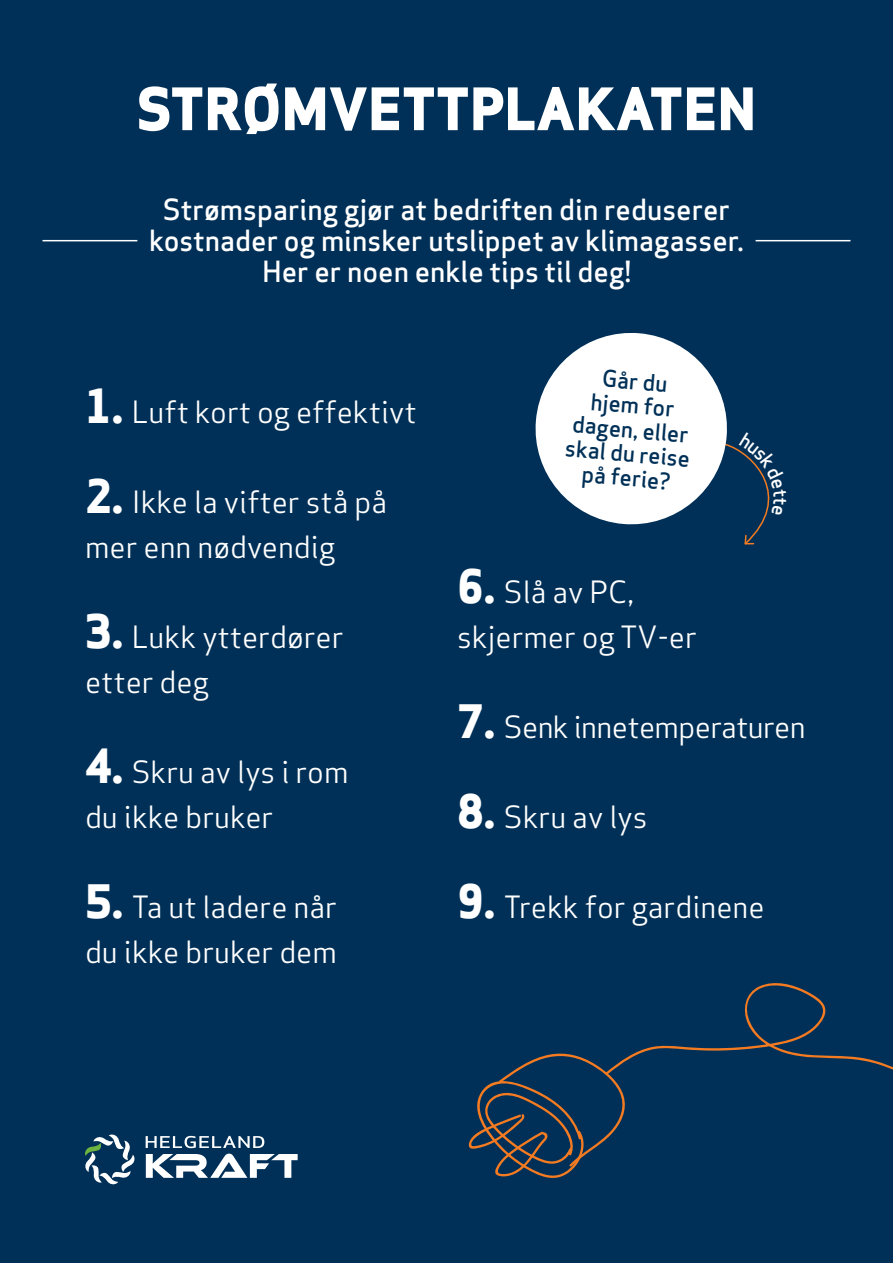
<style>
.page{position:relative;width:893px;height:1263px;background:#003057}
.page>*{position:absolute;margin:0;border:0;box-sizing:border-box;transform-origin:0 0}
.t1{font:57px "Apex Sans Extra Bold T";color:#fff}
.t2{font:30px/45px "Apex Sans Book T";color:#fff}
.t3{font:30px "Apex Sans Book T";letter-spacing:-.02em;color:#fff}
.t4{font:28.5px/30.8px "Apex Sans Medium T";color:#fff;text-align:center}
.t5{font:22.5px/24.3px "Apex Sans Medium T";color:#003057;text-align:center}
.s1{font-family:"Apex Sans Extra Bold T";font-size:45px}
</style>
<div class="page">
<hr style="left:43px;top:240px;width:807px;height:1px;background:#fff">
<div style="left:137px;top:205px;width:619px;height:45px;background:#003057"></div>
<svg style="left:468px;top:983px;width:425px;height:195px"></svg>
<svg style="left:85px;top:1134px;width:50px;height:50px"></svg>
<svg style="left:146px;top:1136px;width:152px;height:42px"></svg>
<svg style="left:535px;top:333px;width:235px;height:212px"></svg>
<h1 class="t1" style="left:137px;top:72px;width:621px">STRØMVETT-PLAKATEN</h1>
<p class="t4" style="left:149px;top:194px;width:596px">Strømsparing gjør at bedriften din reduserer kostnader og minsker utslippet av klimagasser.<br>Her er noen enkle tips til deg!</p>
<p class="t2" style="left:85px;top:389px;width:333px"><span class="s1">1.</span> Luft kort og effektivt</p>
<p class="t2" style="left:85px;top:479px;width:304px"><span class="s1">2.</span> Ikke la vifter stå på mer enn nødvendig</p>
<p class="t2" style="left:85px;top:614px;width:260px"><span class="s1">3.</span> Lukk ytterdører etter deg</p>
<p class="t2" style="left:85px;top:749px;width:265px"><span class="s1">4.</span> Skru av lys i rom du ikke bruker</p>
<p class="t2" style="left:85px;top:884px;width:253px"><span class="s1">5.</span> Ta ut ladere når du ikke bruker dem</p>
<p class="t5" style="left:573px;top:363px;width:127px;rotate:5deg">Går du<br>hjem for dagen, eller skal du reise på ferie?</p>
<p class="t2" style="left:457px;top:569px;width:241px"><span class="s1">6.</span> Slå av PC, skjermer og TV-er</p>
<p class="t3" style="left:457px;top:707px;width:350px"><span class="s1">7.</span> Senk innetemperaturen</p>
<p class="t2" style="left:457px;top:794px;width:192px"><span class="s1">8.</span> Skru av lys</p>
<p class="t2" style="left:457px;top:884px;width:309px"><span class="s1">9.</span> Trekk for gardinene</p>
</div>
